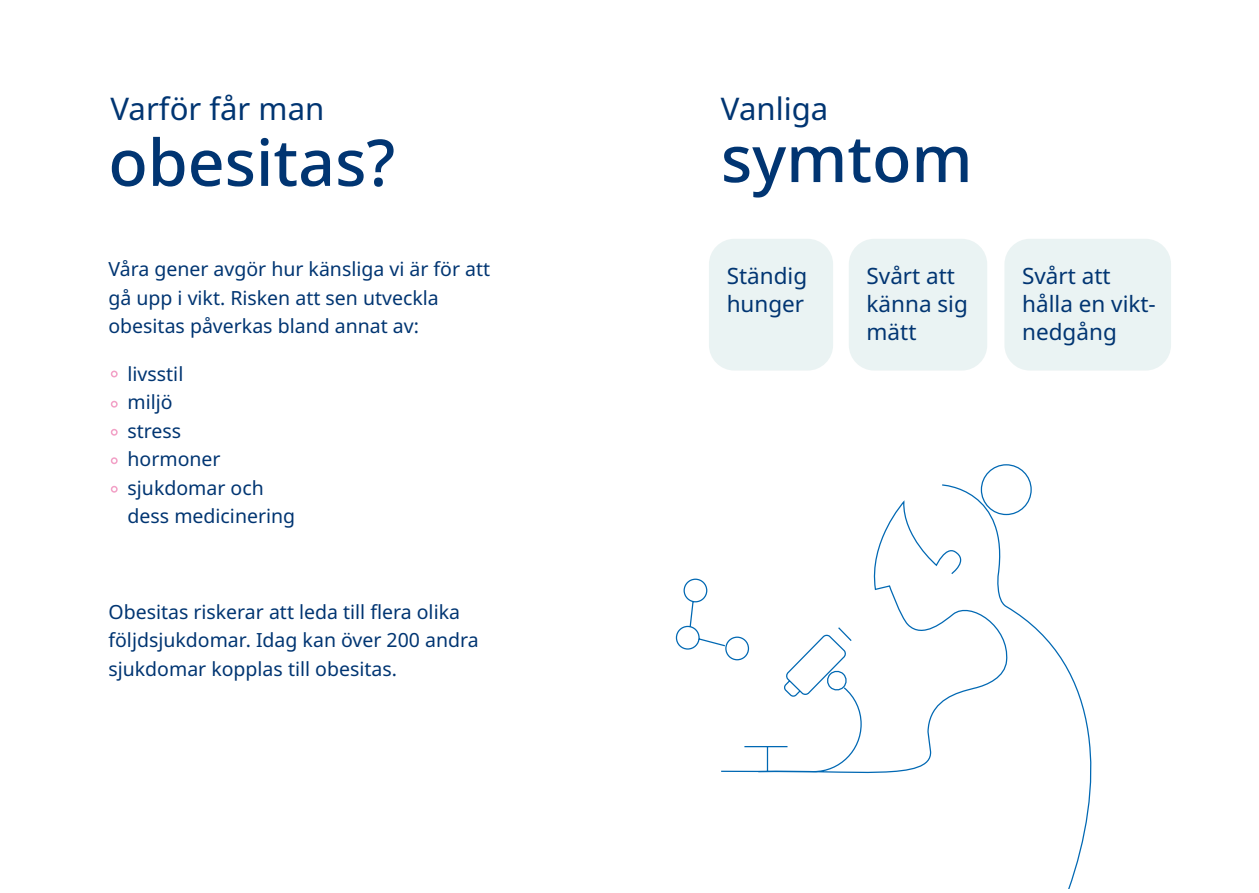
<style>
.page{position:relative;width:1259px;height:893px;background:#fff}
.page>*{position:absolute;margin:0;border:0;box-sizing:border-box;transform-origin:0 0}
.t1{font:500 64.5px "Apis";color:#013572}
.t2{font:31.2px "Apis";color:#013572}
.t3{font:22.5px/27.8px "Apis";color:#013572}
.t4{font:19.5px/28.5px "Apis";color:#013572}
</style>
<div class="page">
<div style="left:111px;top:371px;width:7px;height:6px;border:2px solid #f2a0c6;border-radius:50%"></div>
<div style="left:111px;top:401px;width:7px;height:7px;border:2px solid #f2a0c6;border-radius:50%"></div>
<div style="left:111px;top:429px;width:7px;height:7px;border:2px solid #f2a0c6;border-radius:50%"></div>
<div style="left:111px;top:457px;width:7px;height:7px;border:2px solid #f2a0c6;border-radius:50%"></div>
<div style="left:111px;top:486px;width:7px;height:7px;border:2px solid #f2a0c6;border-radius:50%"></div>
<svg style="left:676px;top:464px;width:415px;height:425px"></svg>
<div style="left:709px;top:239px;width:124px;height:132px;background:#eaf3f3;border-radius:26px"></div>
<div style="left:849px;top:239px;width:138px;height:132px;background:#eaf3f3;border-radius:26px"></div>
<div style="left:1004px;top:239px;width:167px;height:132px;background:#eaf3f3;border-radius:26px"></div>
<h2 class="t2" style="left:111px;top:87px;width:215px">Varför får man</h2>
<h1 class="t1" style="left:108px;top:117px;width:288px">obesitas?</h1>
<p class="t4" style="left:108px;top:255px;width:383px">Våra gener avgör hur känsliga vi är för att gå upp i vikt. Risken att sen utveckla obesitas påverkas bland annat av:</p>
<p class="t4" style="left:128px;top:360px;width:169px">livsstil<br>miljö<br>stress<br>hormoner sjukdomar och dess medicinering</p>
<p class="t4" style="left:108px;top:598px;width:372px">Obesitas riskerar att leda till flera olika följdsjukdomar. Idag kan över 200 andra sjukdomar kopplas till obesitas.</p>
<h2 class="t2" style="left:721px;top:87px;width:109px">Vanliga</h2>
<h1 class="t1" style="left:721px;top:113px;width:253px">symtom</h1>
<p class="t3" style="left:726px;top:263px;width:82px">Ständig hunger</p>
<p class="t3" style="left:866px;top:263px;width:103px">Svårt att känna sig mätt</p>
<p class="t3" style="left:1022px;top:263px;width:135px">Svårt att hålla en vikt&shy;nedgång</p>
</div>
